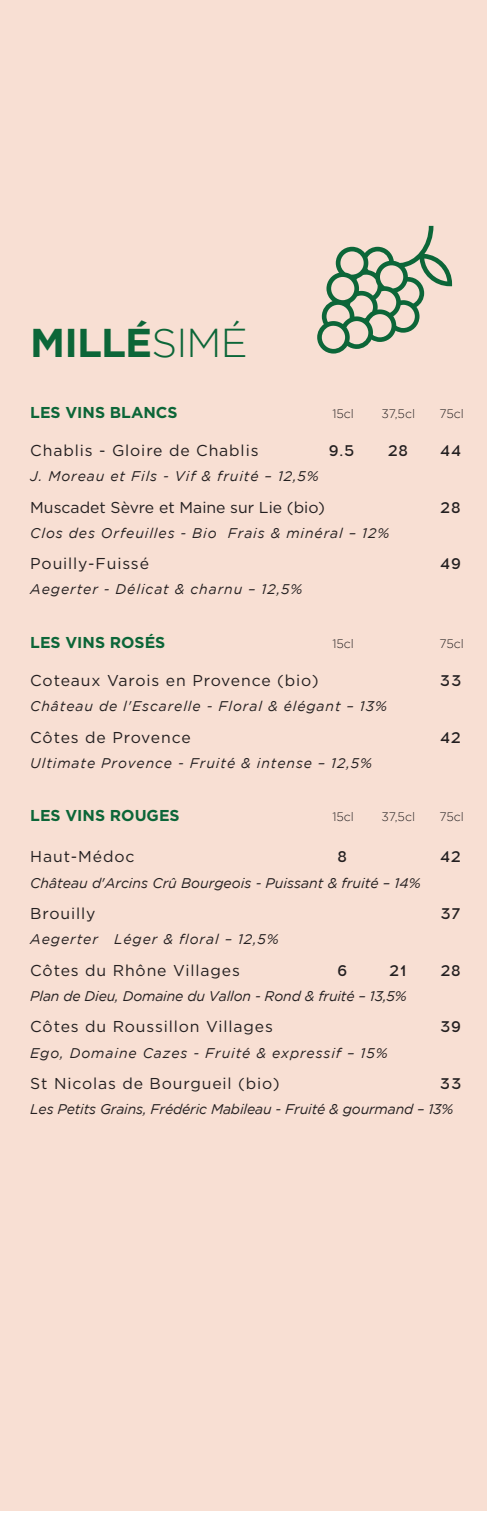
<style>
.page{position:relative;width:487px;height:1513px;background:#fff}
.page>*{position:absolute;margin:0;border:0;box-sizing:border-box;transform-origin:0 0}
.t1{font:700 40.25px "Gotham";letter-spacing:-.02em;color:#0c6638}
.t2{font:15.75px "Gotham";letter-spacing:.055em;color:#231f20}
.t3{font:700 15.75px "Gotham";color:#0c6638}
.t4{font:15.75px "Gotham";color:#231f20}
.t5{font:500 15.75px "Acrom";letter-spacing:.055em;color:#231f20}
.t6{font:italic 14px "Gotham";letter-spacing:.06em;color:#231f20}
.t7{font:italic 14px "Gotham";letter-spacing:-.01em;color:#231f20}
.t8{font:italic 14px "Gotham";color:#231f20}
.t9{font:300 12.25px "Gotham";color:#231f20}
.s1{font-weight:300}
</style>
<div class="page">
<div style="left:0;top:0;width:486px;height:1510px;background:#f8dfd3"></div>
<svg style="left:486px;top:1496px;width:1px;height:14px"></svg>
<svg style="left:317px;top:225px;width:134px;height:129px"></svg>
<h1 class="t1" style="left:30px;top:316px;width:219px">MILLÉ<span class="s1">SIMÉ</span></h1>
<p class="t3" style="left:30px;top:402px;width:149px">LES VINS BLANCS</p>
<p class="t9" style="left:332px;top:407px;width:23px">15cl</p>
<p class="t9" style="left:381px;top:407px;width:35px">37,5cl</p>
<p class="t9" style="left:439px;top:407px;width:26px">75cl</p>
<p class="t2" style="left:30px;top:440px;width:229px">Chablis - Gloire de Chablis</p>
<p class="t5" style="left:328px;top:440px;width:27px">9.5</p>
<p class="t5" style="left:387px;top:440px;width:22px">28</p>
<p class="t5" style="left:439px;top:440px;width:22px">44</p>
<p class="t6" style="left:30px;top:468px;width:289px">J. Moreau et Fils - Vif &amp; fruité – 12,5%</p>
<p class="t4" style="left:30px;top:497px;width:296px">Muscadet Sèvre et Maine sur Lie (bio)</p>
<p class="t5" style="left:440px;top:496px;width:22px">28</p>
<p class="t6" style="left:30px;top:525px;width:360px">Clos des Orfeuilles - Bio Frais &amp; minéral – 12%</p>
<p class="t2" style="left:30px;top:554px;width:120px">Pouilly-Fuissé</p>
<p class="t5" style="left:439px;top:553px;width:22px">49</p>
<p class="t6" style="left:30px;top:582px;width:273px">Aegerter - Délicat &amp; charnu – 12,5%</p>
<p class="t3" style="left:30px;top:632px;width:136px">LES VINS ROSÉS</p>
<p class="t9" style="left:332px;top:637px;width:23px">15cl</p>
<p class="t9" style="left:439px;top:637px;width:26px">75cl</p>
<p class="t2" style="left:30px;top:670px;width:289px">Coteaux Varois en Provence (bio)</p>
<p class="t5" style="left:439px;top:670px;width:23px">33</p>
<p class="t6" style="left:30px;top:698px;width:358px">Château de l'Escarelle - Floral &amp; élégant – 13%</p>
<p class="t2" style="left:30px;top:727px;width:162px">Côtes de Provence</p>
<p class="t5" style="left:439px;top:726px;width:22px">42</p>
<p class="t6" style="left:30px;top:755px;width:343px">Ultimate Provence - Fruité &amp; intense – 12,5%</p>
<p class="t3" style="left:30px;top:805px;width:151px">LES VINS ROUGES</p>
<p class="t9" style="left:332px;top:810px;width:23px">15cl</p>
<p class="t9" style="left:381px;top:810px;width:35px">37,5cl</p>
<p class="t9" style="left:439px;top:810px;width:26px">75cl</p>
<p class="t2" style="left:30px;top:847px;width:105px">Haut-Médoc</p>
<p class="t5" style="left:337px;top:846px;width:11px">8</p>
<p class="t5" style="left:439px;top:846px;width:22px">42</p>
<p class="t8" style="left:30px;top:875px;width:391px">Château d'Arcins Crû Bourgeois - Puissant &amp; fruité – 14%</p>
<p class="t2" style="left:30px;top:903px;width:67px">Brouilly</p>
<p class="t5" style="left:440px;top:903px;width:21px">37</p>
<p class="t6" style="left:30px;top:932px;width:249px">Aegerter Léger &amp; floral – 12,5%</p>
<p class="t2" style="left:30px;top:960px;width:211px">Côtes du Rhône Villages</p>
<p class="t5" style="left:337px;top:960px;width:11px">6</p>
<p class="t5" style="left:389px;top:960px;width:19px">21</p>
<p class="t5" style="left:440px;top:960px;width:22px">28</p>
<p class="t7" style="left:30px;top:988px;width:377px">Plan de Dieu, Domaine du Vallon - Rond &amp; fruité – 13,5%</p>
<p class="t2" style="left:30px;top:1017px;width:244px">Côtes du Roussillon Villages</p>
<p class="t5" style="left:439px;top:1016px;width:22px">39</p>
<p class="t6" style="left:30px;top:1045px;width:358px">Ego, Domaine Cazes - Fruité &amp; expressif – 15%</p>
<p class="t2" style="left:30px;top:1074px;width:250px">St Nicolas de Bourgueil (bio)</p>
<p class="t5" style="left:439px;top:1073px;width:23px">33</p>
<p class="t7" style="left:30px;top:1102px;width:424px">Les Petits Grains, Frédéric Mabileau - Fruité &amp; gourmand – 13%</p>
</div>
